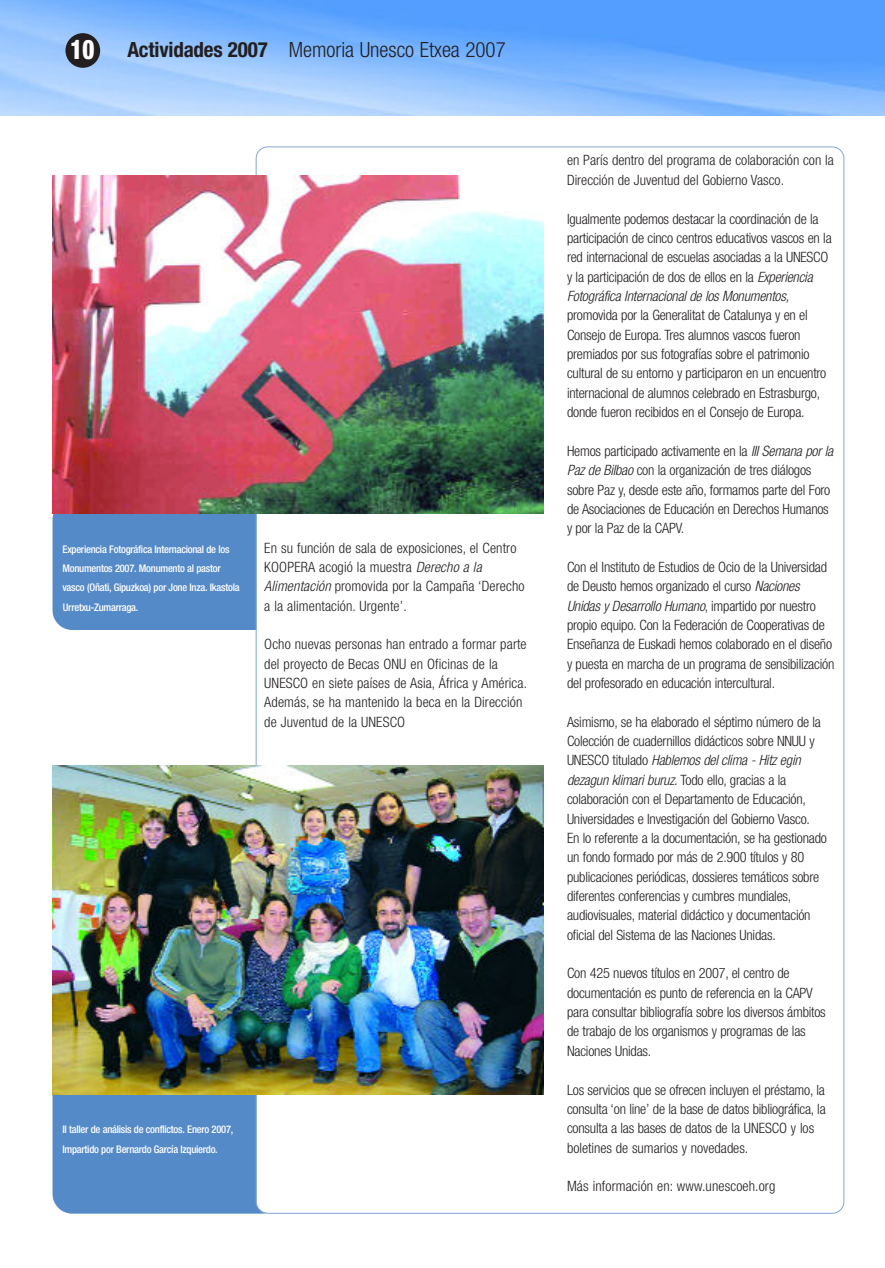
<style>
.page{position:relative;width:885px;height:1268px;background:#fff}
.page>*{position:absolute;margin:0;border:0;box-sizing:border-box;transform-origin:0 0}
.t1{font:300 condensed 21px "Helvetica Neue";color:#231f20}
.t2{font:300 condensed 14.25px/19.4px "Helvetica Neue";letter-spacing:-.015em;color:#231f20}
.t3{font:300 condensed 14.25px/19.4px "Helvetica Neue";letter-spacing:.01em;color:#231f20}
.t4{font:500 condensed 10.5px/19.4px "Helvetica Neue";letter-spacing:-.025em;color:#fff}
.s1{font-weight:900;font-size:27px;color:#fff}
.s2{font-weight:700}
.s3{font-style:italic}
</style>
<div class="page">
<img style="left:0;top:0;width:884px;height:1214px">
<h1 class="t1" style="left:70px;top:42px;width:436px"><span class="s1">10</span> <span class="s2">Actividades 2007</span> Memoria Unesco Etxea 2007</h1>
<p class="t4" style="left:62px;top:540px;width:178px">Experiencia Fotográfica Internacional de los Monumentos 2007. Monumento al pastor vasco (Oñati, Gipuzkoa) por Jone Inza. Ikastola Urretxu-Zumarraga.</p>
<p class="t3" style="left:264px;top:539px;width:261px">En su función de sala de exposiciones, el Centro KOOPERA acogió la muestra <span class="s3">Derecho a la Alimentación</span> promovida por la Campaña ‘Derecho a la alimentación. Urgente’.</p>
<p class="t3" style="left:264px;top:636px;width:264px">Ocho nuevas personas han entrado a formar parte del proyecto de Becas ONU en Oficinas de la UNESCO en siete países de Asia, África y América.<br>Además, se ha mantenido la beca en la Dirección de Juventud de la UNESCO</p>
<p class="t4" style="left:62px;top:1120px;width:172px">II taller de análisis de conflictos. Enero 2007,<br>Impartido por Bernardo García Izquierdo.</p>
<p class="t2" style="left:566px;top:152px;width:268px">en París dentro del programa de colaboración con la<br>Dirección de Juventud del Gobierno Vasco.</p>
<p class="t2" style="left:566px;top:210px;width:266px">Igualmente podemos destacar la coordinación de la participación de cinco centros educativos vascos en la red internacional de escuelas asociadas a la UNESCO y la participación de dos de ellos en la <span class="s3">Experiencia Fotográfica Internacional de los Monumentos,</span></p>
<p class="t2" style="left:566px;top:307px;width:261px">promovida por la Generalitat de Catalunya y en el Consejo de Europa. Tres alumnos vascos fueron premiados por sus fotografías sobre el patrimonio cultural de su entorno y participaron en un encuentro internacional de alumnos celebrado en Estrasburgo, donde fueron recibidos en el Consejo de Europa.</p>
<p class="t2" style="left:566px;top:442px;width:267px">Hemos participado activamente en la <span class="s3">III Semana por la Paz de Bilbao</span> con la organización de tres diálogos sobre Paz y, desde este año, formamos parte del Foro de Asociaciones de Educación en Derechos Humanos y por la Paz de la CAPV.</p>
<p class="t2" style="left:566px;top:558px;width:269px">Con el Instituto de Estudios de Ocio de la Universidad de Deusto hemos organizado el curso <span class="s3">Naciones Unidas y Desarrollo Humano</span>, impartido por nuestro propio equipo. Con la Federación de Cooperativas de Enseñanza de Euskadi hemos colaborado en el diseño y puesta en marcha de un programa de sensibilización del profesorado en educación intercultural.</p>
<p class="t2" style="left:566px;top:713px;width:261px">Asimismo, se ha elaborado el séptimo número de la Colección de cuadernillos didácticos sobre NNUU y UNESCO titulado <span class="s3">Hablemos del clima - Hitz egin dezagun klimari buruz.</span> Todo ello, gracias a la colaboración con el Departamento de Educación, Universidades e Investigación del Gobierno Vasco.<br>En lo referente a la documentación, se ha gestionado un fondo formado por más de 2.900 títulos y 80 publicaciones periódicas, dossieres temáticos sobre diferentes conferencias y cumbres mundiales, audiovisuales, material didáctico y documentación oficial del Sistema de las Naciones Unidas.</p>
<p class="t2" style="left:566px;top:965px;width:260px">Con 425 nuevos títulos en 2007, el centro de documentación es punto de referencia en la CAPV para consultar bibliografía sobre los diversos ámbitos de trabajo de los organismos y programas de las Naciones Unidas.</p>
<p class="t2" style="left:566px;top:1081px;width:260px">Los servicios que se ofrecen incluyen el préstamo, la consulta ‘on line’ de la base de datos bibliográfica, la consulta a las bases de datos de la UNESCO y los boletines de sumarios y novedades.</p>
<p class="t3" style="left:566px;top:1177px;width:210px">Más información en: www.unescoeh.org</p>
</div>
